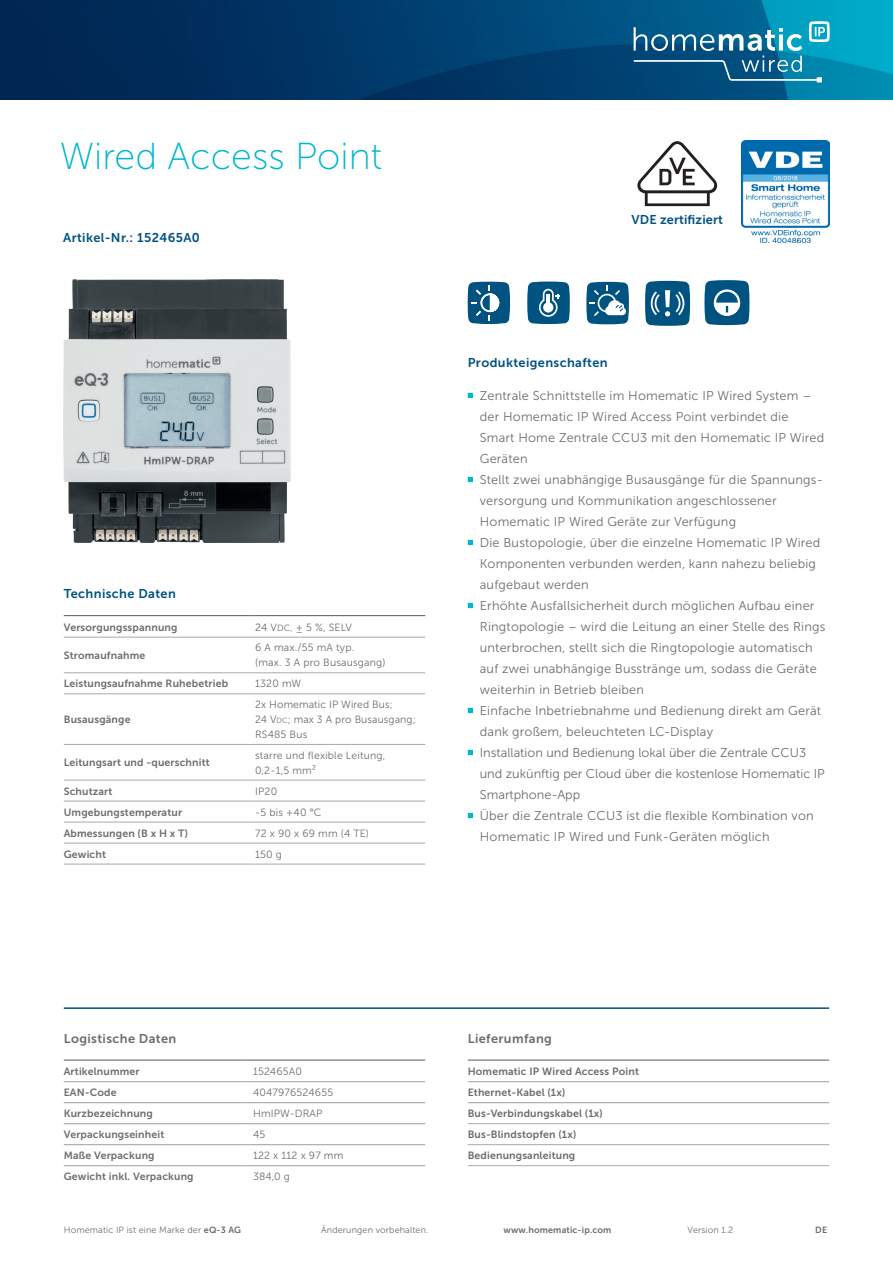
<style>
.page{position:relative;width:893px;height:1263px;background:#fff}
.page>*{position:absolute;margin:0;border:0;box-sizing:border-box;transform-origin:0 0}
.Headline{font:37.5px "Museo Sans 100";color:#00b7ce}
.Fließtext{font:12.75px/21px "Museo Sans 300";letter-spacing:.015em;color:#6c6d70}
.Zwischenüberschrift{font:12.75px "Museo Sans 700";letter-spacing:.03em;color:#005381}
.Subheadline{font:12.75px "Museo Sans 700";letter-spacing:.02em;color:#005381}
.Subheadline-2{font:12.75px "Museo Sans 700";letter-spacing:.03em;color:#6c6d70}
.Tabelle_bold_700{font:10.5px "Museo Sans 700";letter-spacing:.015em;color:#6c6d70}
.Tabelle_regular_300{font:10.5px/15px "Museo Sans 300";letter-spacing:.015em;color:#6c6d70}
.Fußnote{font:9px "Museo Sans 300";letter-spacing:.015em;color:#6c6d70}
.Fußnote-2{font:9px "Museo Sans 700";letter-spacing:.015em;color:#6c6d70}
.s1{font-size:9px}
.s2{font-size:7.5px}
.s3{font-family:"Museo Sans 700"}
</style>
<div class="page">
<hr style="left:64px;top:1007px;width:765px;height:2px;background:#005381">
<svg style="left:704px;top:280px;width:45px;height:45px"></svg>
<svg style="left:645px;top:281px;width:45px;height:45px;background:#2b7096"></svg>
<svg style="left:468px;top:393px;width:5px;height:5px"></svg>
<svg style="left:468px;top:477px;width:5px;height:5px"></svg>
<svg style="left:468px;top:540px;width:5px;height:5px"></svg>
<svg style="left:468px;top:603px;width:5px;height:5px"></svg>
<svg style="left:468px;top:708px;width:5px;height:5px"></svg>
<svg style="left:468px;top:750px;width:5px;height:5px"></svg>
<svg style="left:468px;top:813px;width:5px;height:5px"></svg>
<hr style="left:64px;top:615px;width:191px;height:1px;background:#6c6d70">
<hr style="left:255px;top:615px;width:170px;height:1px;background:#6c6d70">
<hr style="left:64px;top:637px;width:191px;height:1px;background:#a8a9ad">
<hr style="left:255px;top:637px;width:170px;height:1px;background:#a8a9ad">
<hr style="left:64px;top:672px;width:191px;height:1px;background:#a8a9ad">
<hr style="left:255px;top:672px;width:170px;height:1px;background:#a8a9ad">
<hr style="left:64px;top:693px;width:191px;height:1px;background:#a8a9ad">
<hr style="left:255px;top:693px;width:170px;height:1px;background:#a8a9ad">
<hr style="left:64px;top:744px;width:191px;height:1px;background:#a8a9ad">
<hr style="left:255px;top:744px;width:170px;height:1px;background:#a8a9ad">
<hr style="left:64px;top:780px;width:191px;height:1px;background:#a8a9ad">
<hr style="left:255px;top:780px;width:170px;height:1px;background:#a8a9ad">
<hr style="left:64px;top:801px;width:191px;height:1px;background:#a8a9ad">
<hr style="left:255px;top:801px;width:170px;height:1px;background:#a8a9ad">
<hr style="left:64px;top:822px;width:191px;height:1px;background:#a8a9ad">
<hr style="left:255px;top:822px;width:170px;height:1px;background:#a8a9ad">
<hr style="left:64px;top:843px;width:191px;height:1px;background:#a8a9ad">
<hr style="left:255px;top:843px;width:170px;height:1px;background:#a8a9ad">
<hr style="left:64px;top:864px;width:191px;height:1px;background:#a8a9ad">
<hr style="left:255px;top:864px;width:170px;height:1px;background:#a8a9ad">
<hr style="left:468px;top:1081px;width:361px;height:1px;background:#a8a9ad">
<hr style="left:468px;top:1102px;width:361px;height:1px;background:#a8a9ad">
<hr style="left:468px;top:1123px;width:361px;height:1px;background:#a8a9ad">
<hr style="left:468px;top:1144px;width:361px;height:1px;background:#a8a9ad">
<hr style="left:468px;top:1165px;width:361px;height:1px;background:#a8a9ad">
<hr style="left:468px;top:1059px;width:361px;height:2px;background:#6c6d70">
<hr style="left:64px;top:1081px;width:180px;height:1px;background:#a8a9ad">
<hr style="left:244px;top:1081px;width:181px;height:1px;background:#a8a9ad">
<hr style="left:64px;top:1102px;width:180px;height:1px;background:#a8a9ad">
<hr style="left:244px;top:1102px;width:181px;height:1px;background:#a8a9ad">
<hr style="left:64px;top:1123px;width:180px;height:1px;background:#a8a9ad">
<hr style="left:244px;top:1123px;width:181px;height:1px;background:#a8a9ad">
<hr style="left:64px;top:1144px;width:180px;height:1px;background:#a8a9ad">
<hr style="left:244px;top:1144px;width:181px;height:1px;background:#a8a9ad">
<hr style="left:64px;top:1165px;width:180px;height:1px;background:#a8a9ad">
<hr style="left:244px;top:1165px;width:181px;height:1px;background:#a8a9ad">
<hr style="left:64px;top:1059px;width:180px;height:2px;background:#6c6d70">
<hr style="left:244px;top:1059px;width:181px;height:2px;background:#6c6d70">
<svg style="left:468px;top:281px;width:42px;height:43px;background:#327499"></svg>
<svg style="left:527px;top:281px;width:43px;height:43px;background:#33759a"></svg>
<svg style="left:586px;top:282px;width:43px;height:42px"></svg>
<img style="left:64px;top:279px;width:226px;height:263px">
<svg style="left:637px;top:141px;width:80px;height:65px"></svg>
<img style="left:742px;top:141px;width:87px;height:101px">
<img style="left:0;top:0;width:893px;height:99px">
<svg style="left:634px;top:21px;width:196px;height:61px;background:#287ca1"></svg>
<p class="Headline" style="left:60px;top:136px;width:324px">Wired Access Point</p>
<p class="Subheadline" style="left:63px;top:231px;width:138px">Artikel-Nr.: 152465A0</p>
<p class="Zwischenüberschrift" style="left:64px;top:587px;width:114px">Technische Daten</p>
<p class="Tabelle_bold_700" style="left:64px;top:621px;width:115px">Versorgungsspannung</p>
<p class="Tabelle_regular_300" style="left:255px;top:619px;width:98px">24 V<span class="s1">DC,</span> ± 5 %, SELV</p>
<p class="Tabelle_bold_700" style="left:64px;top:649px;width:83px">Stromaufnahme</p>
<p class="Tabelle_regular_300" style="left:255px;top:640px;width:132px">6 A max./55 mA typ.<br>(max. 3 A pro Busausgang)</p>
<p class="Tabelle_bold_700" style="left:64px;top:678px;width:166px">Leistungsaufnahme Ruhebetrieb</p>
<p class="Tabelle_regular_300" style="left:255px;top:676px;width:48px">1320 mW</p>
<p class="Tabelle_bold_700" style="left:64px;top:713px;width:68px">Busausgänge</p>
<p class="Tabelle_regular_300" style="left:255px;top:697px;width:162px">2x Homematic IP Wired Bus;<br>24 V<span class="s2">DC</span>; max 3 A pro Busausgang;<br>RS485 Bus</p>
<p class="Tabelle_bold_700" style="left:64px;top:757px;width:148px">Leitungsart und -querschnitt</p>
<p class="Tabelle_regular_300" style="left:255px;top:748px;width:132px">starre und flexible Leitung,<br>0,2-1,5 mm²</p>
<p class="Tabelle_bold_700" style="left:64px;top:785px;width:50px">Schutzart</p>
<p class="Tabelle_regular_300" style="left:255px;top:783px;width:24px">IP20</p>
<p class="Tabelle_bold_700" style="left:64px;top:806px;width:120px">Umgebungstemperatur</p>
<p class="Tabelle_regular_300" style="left:255px;top:804px;width:68px">-5 bis +40 °C</p>
<p class="Tabelle_bold_700" style="left:64px;top:827px;width:126px">Abmessungen (B x H x T)</p>
<p class="Tabelle_regular_300" style="left:255px;top:825px;width:115px">72 x 90 x 69 mm (4 TE)</p>
<p class="Tabelle_bold_700" style="left:64px;top:848px;width:44px">Gewicht</p>
<p class="Tabelle_regular_300" style="left:255px;top:846px;width:28px">150 g</p>
<p class="Subheadline" style="left:631px;top:213px;width:93px">VDE zertifiziert</p>
<p class="Zwischenüberschrift" style="left:468px;top:356px;width:141px">Produkteigenschaften</p>
<p class="Fließtext" style="left:480px;top:385px;width:346px">Zentrale Schnittstelle im Homematic IP Wired System – der Homematic IP Wired Access Point verbindet die Smart Home Zentrale CCU3 mit den Homematic IP Wired Geräten</p>
<p class="Fließtext" style="left:480px;top:469px;width:345px">Stellt zwei unabhängige Busausgänge für die Spannungs&shy;versorgung und Kommunikation angeschlossener<br>Homematic IP Wired Geräte zur Verfügung</p>
<p class="Fließtext" style="left:480px;top:532px;width:342px">Die Bustopologie, über die einzelne Homematic IP Wired<br>Komponenten verbunden werden, kann nahezu beliebig aufgebaut werden</p>
<p class="Fließtext" style="left:480px;top:595px;width:347px">Erhöhte Ausfallsicherheit durch möglichen Aufbau einer Ringtopologie – wird die Leitung an einer Stelle des Rings unterbrochen, stellt sich die Ringtopologie automatisch auf zwei unabhängige Busstränge um, sodass die Geräte weiterhin in Betrieb bleiben</p>
<p class="Fließtext" style="left:480px;top:700px;width:343px">Einfache Inbetriebnahme und Bedienung direkt am Gerät dank großem, beleuchteten LC-Display</p>
<p class="Fließtext" style="left:480px;top:742px;width:347px">Installation und Bedienung lokal über die Zentrale CCU3 und zukünftig per Cloud über die kostenlose Homematic IP<br>Smartphone-App</p>
<p class="Fließtext" style="left:480px;top:805px;width:335px">Über die Zentrale CCU3 ist die flexible Kombination von<br>Homematic IP Wired und Funk-Geräten möglich</p>
<p class="Subheadline-2" style="left:64px;top:1031px;width:114px">Logistische Daten</p>
<p class="Tabelle_bold_700" style="left:64px;top:1065px;width:77px">Artikelnummer</p>
<p class="Tabelle_regular_300" style="left:253px;top:1064px;width:50px">152465A0</p>
<p class="Tabelle_bold_700" style="left:64px;top:1086px;width:54px">EAN-Code</p>
<p class="Tabelle_regular_300" style="left:253px;top:1085px;width:82px">4047976524655</p>
<p class="Tabelle_bold_700" style="left:64px;top:1107px;width:91px">Kurzbezeichnung</p>
<p class="Tabelle_regular_300" style="left:253px;top:1106px;width:71px">HmIPW-DRAP</p>
<p class="Tabelle_bold_700" style="left:64px;top:1128px;width:102px">Verpackungseinheit</p>
<p class="Tabelle_regular_300" style="left:253px;top:1127px;width:14px">45</p>
<p class="Tabelle_bold_700" style="left:64px;top:1149px;width:92px">Maße Verpackung</p>
<p class="Tabelle_regular_300" style="left:253px;top:1148px;width:92px">122 x 112 x 97 mm</p>
<p class="Tabelle_bold_700" style="left:64px;top:1171px;width:131px">Gewicht inkl. Verpackung</p>
<p class="Tabelle_regular_300" style="left:253px;top:1169px;width:39px">384,0 g</p>
<p class="Subheadline-2" style="left:468px;top:1031px;width:86px">Lieferumfang</p>
<p class="Tabelle_bold_700" style="left:468px;top:1065px;width:173px">Homematic IP Wired Access Point</p>
<p class="Tabelle_bold_700" style="left:468px;top:1086px;width:99px">Ethernet-Kabel (1x)</p>
<p class="Tabelle_bold_700" style="left:468px;top:1107px;width:137px">Bus-Verbindungskabel (1x)</p>
<p class="Tabelle_bold_700" style="left:468px;top:1128px;width:110px">Bus-Blindstopfen (1x)</p>
<p class="Tabelle_bold_700" style="left:468px;top:1149px;width:109px">Bedienungsanleitung</p>
<p class="Fußnote" style="left:64px;top:1225px;width:179px">Homematic IP ist eine Marke der <span class="s3">eQ-3 AG</span></p>
<p class="Fußnote" style="left:321px;top:1225px;width:109px">Änderungen vorbehalten.</p>
<p class="Fußnote-2" style="left:503px;top:1225px;width:109px">www.homematic-ip.com</p>
<p class="Fußnote" style="left:688px;top:1225px;width:47px">Version 1.2</p>
<p class="Fußnote-2" style="left:815px;top:1225px;width:13px">DE</p>
</div>
